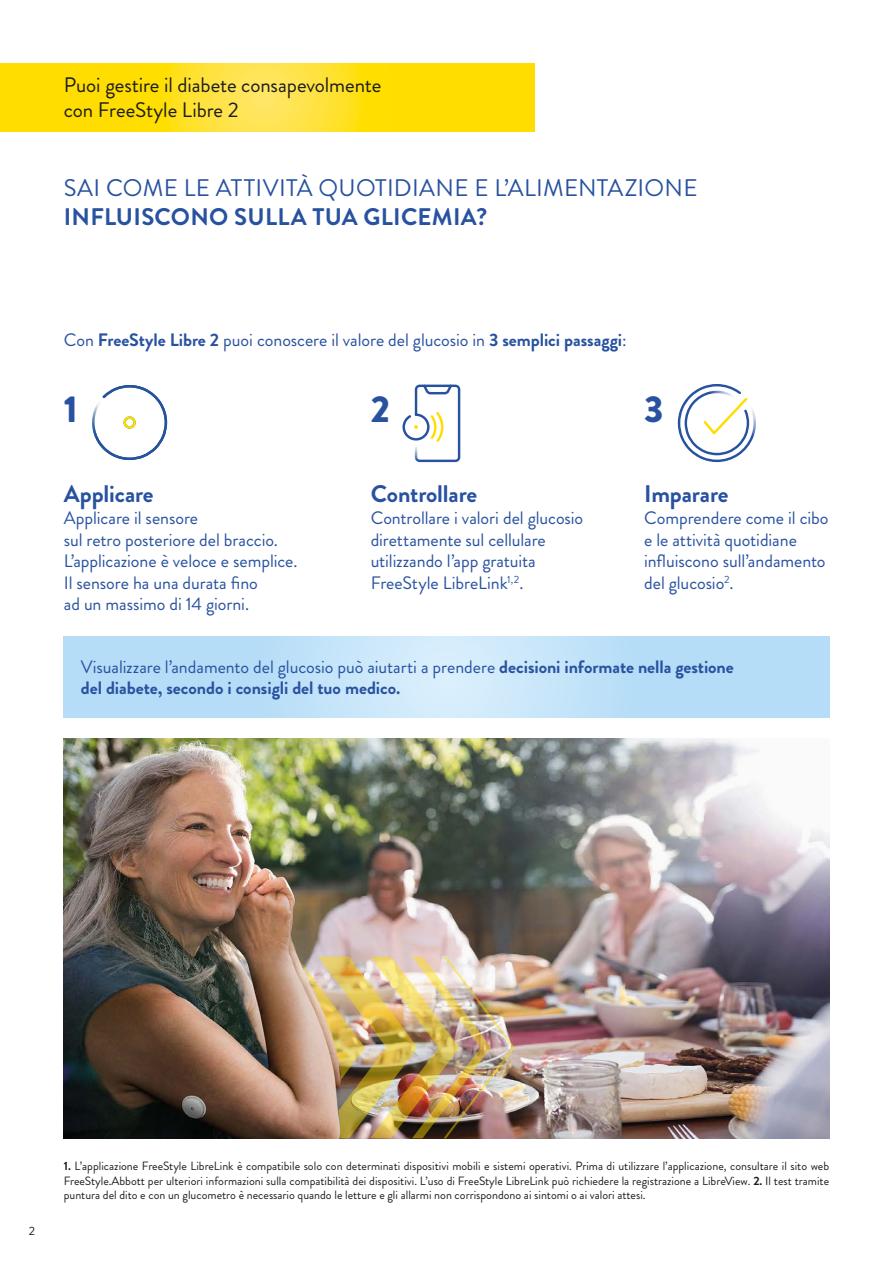
<style>
.page{position:relative;width:893px;height:1263px;background:#fff}
.page>*{position:absolute;margin:0;border:0;box-sizing:border-box;transform-origin:0 0}
.t1{font:900 37.5px "Brandon Grotesque";color:#2852a0}
.t2{font:700 24px "Brandon Grotesque";letter-spacing:-.005em;color:#2852a0}
.t3{font:24px "Brandon Grotesque";letter-spacing:.015em;color:#2852a0}
.t4{font:21px/25.2px "Brandon Grotesque";letter-spacing:-.005em;color:#1d1d1b}
.t5{font:18px/21.6px "Brandon Grotesque";letter-spacing:-.005em;color:#2852a0}
.t6{font:700 18px/21.6px "Brandon Grotesque";letter-spacing:-.005em;color:#2852a0}
.t7{font:12px/14.4px "Brandon Grotesque";color:#1d1d1b;text-align:justify}
.s1{font-weight:700}
.s2{font-weight:400}
</style>
<div class="page">
<svg style="left:64px;top:637px;width:765px;height:80px;background:#bee1f8"></svg>
<img style="left:64px;top:739px;width:765px;height:399px">
<svg style="left:92px;top:385px;width:75px;height:75px"></svg>
<img style="left:301px;top:956px;width:214px;height:182px">
<svg style="left:0;top:64px;width:534px;height:67px;background:#ffdf16"></svg>
<svg style="left:678px;top:384px;width:78px;height:78px"></svg>
<svg style="left:402px;top:384px;width:58px;height:78px"></svg>
<h3 class="t4" style="left:64px;top:73px;width:319px">Puoi gestire il diabete consapevolmente con FreeStyle Libre 2</h3>
<h2 class="t3" style="left:64px;top:172px;width:635px">SAI COME LE ATTIVITÀ QUOTIDIANE E L’ALIMENTAZIONE</h2>
<h2 class="t2" style="left:64px;top:200px;width:425px">INFLUISCONO SULLA TUA GLICEMIA?</h2>
<h3 class="t5" style="left:64px;top:330px;width:564px">Con <span class="s1">FreeStyle Libre 2</span> puoi conoscere il valore del glucosio in <span class="s1">3 semplici passaggi</span>:</h3>
<h1 class="t1" style="left:64px;top:383px;width:16px">1</h1>
<h1 class="t1" style="left:371px;top:383px;width:21px">2</h1>
<h1 class="t1" style="left:644px;top:383px;width:21px">3</h1>
<h2 class="t2" style="left:64px;top:477px;width:91px">Applicare</h2>
<h3 class="t5" style="left:64px;top:507px;width:235px">Applicare il sensore<br>sul retro posteriore del braccio.<br>L’applicazione è veloce e semplice.<br>Il sensore ha una durata fino<br>ad un massimo di 14 giorni.</h3>
<h2 class="t2" style="left:371px;top:477px;width:108px">Controllare</h2>
<h3 class="t5" style="left:371px;top:507px;width:214px">Controllare i valori del glucosio direttamente sul cellulare utilizzando l’app gratuita<br>FreeStyle LibreLink<sup>1,2</sup>.</h3>
<h2 class="t2" style="left:644px;top:477px;width:86px">Imparare</h2>
<h3 class="t5" style="left:644px;top:507px;width:186px">Comprendere come il cibo e le attività quotidiane influiscono sull’andamento del glucosio<sup>2</sup>.</h3>
<h3 class="t6" style="left:81px;top:656px;width:655px"><span class="s2">Visualizzare l’andamento del glucosio può aiutarti a prendere</span> decisioni informate nella gestione del diabete, secondo i consigli del tuo medico.</h3>
<p class="t7" style="left:29px;top:1224px;width:8px">2</p>
<p class="t7" style="left:64px;top:1159px;width:767px"><span class="s1">1.</span> L’applicazione FreeStyle LibreLink è compatibile solo con determinati dispositivi mobili e sistemi operativi. Prima di utilizzare l’applicazione, consultare il sito web FreeStyle.Abbott per ulteriori informazioni sulla compatibilità dei dispositivi. L’uso di FreeStyle LibreLink può richiedere la registrazione a LibreView. <span class="s1">2.</span> Il test tramite puntura del dito e con un glucometro è necessario quando le letture e gli allarmi non corrispondono ai sintomi o ai valori attesi.</p>
</div>
